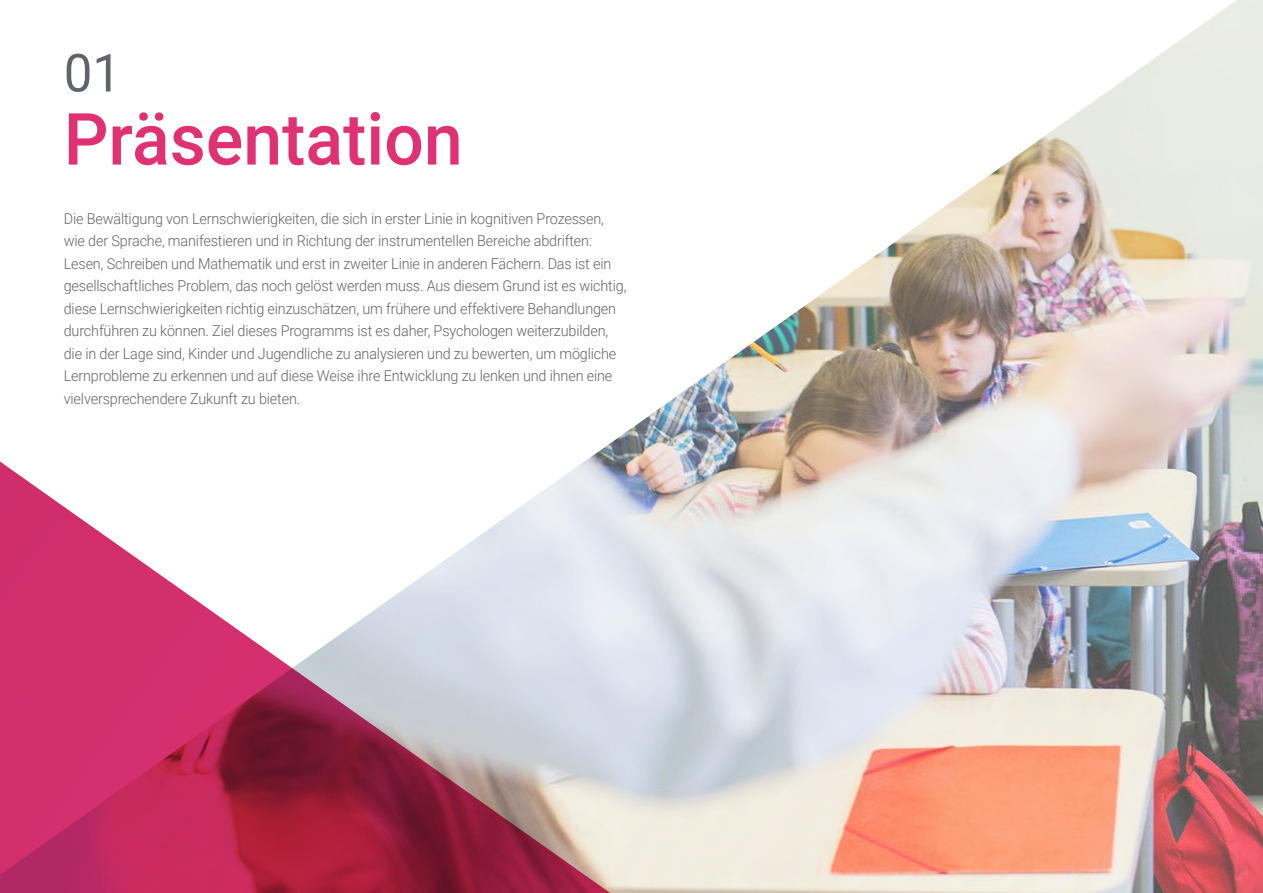
<style>
.page{position:relative;width:1263px;height:893px;background:#fff}
.page>*{position:absolute;margin:0;border:0;box-sizing:border-box;transform-origin:0 0}
.t1{font:500 72px "Roboto";color:#df3174}
.t2{font:52.5px "Roboto";color:#61646a}
.t3{font:300 15px/22.5px "Roboto";letter-spacing:-.01em;color:#61646a;scale:.96 1}
</style>
<div class="page">
<img style="left:607px;top:0;width:656px;height:893px">
<svg style="left:0;top:446px;width:640px;height:447px"></svg>
<h2 class="t2" style="left:64px;top:36px;width:59px">01</h2>
<h1 class="t1" style="left:64px;top:89px;width:400px">Präsentation</h1>
<p class="t3" style="left:64px;top:207px;width:588px">Die Bewältigung von Lernschwierigkeiten, die sich in erster Linie in kognitiven Prozessen, wie der Sprache, manifestieren und in Richtung der instrumentellen Bereiche abdriften:<br>Lesen, Schreiben und Mathematik und erst in zweiter Linie in anderen Fächern. Das ist ein gesellschaftliches Problem, das noch gelöst werden muss. Aus diesem Grund ist es wichtig, diese Lernschwierigkeiten richtig einzuschätzen, um frühere und effektivere Behandlungen durchführen zu können. Ziel dieses Programms ist es daher, Psychologen weiterzubilden, die in der Lage sind, Kinder und Jugendliche zu analysieren und zu bewerten, um mögliche Lernprobleme zu erkennen und auf diese Weise ihre Entwicklung zu lenken und ihnen eine vielversprechendere Zukunft zu bieten.</p>
</div>
